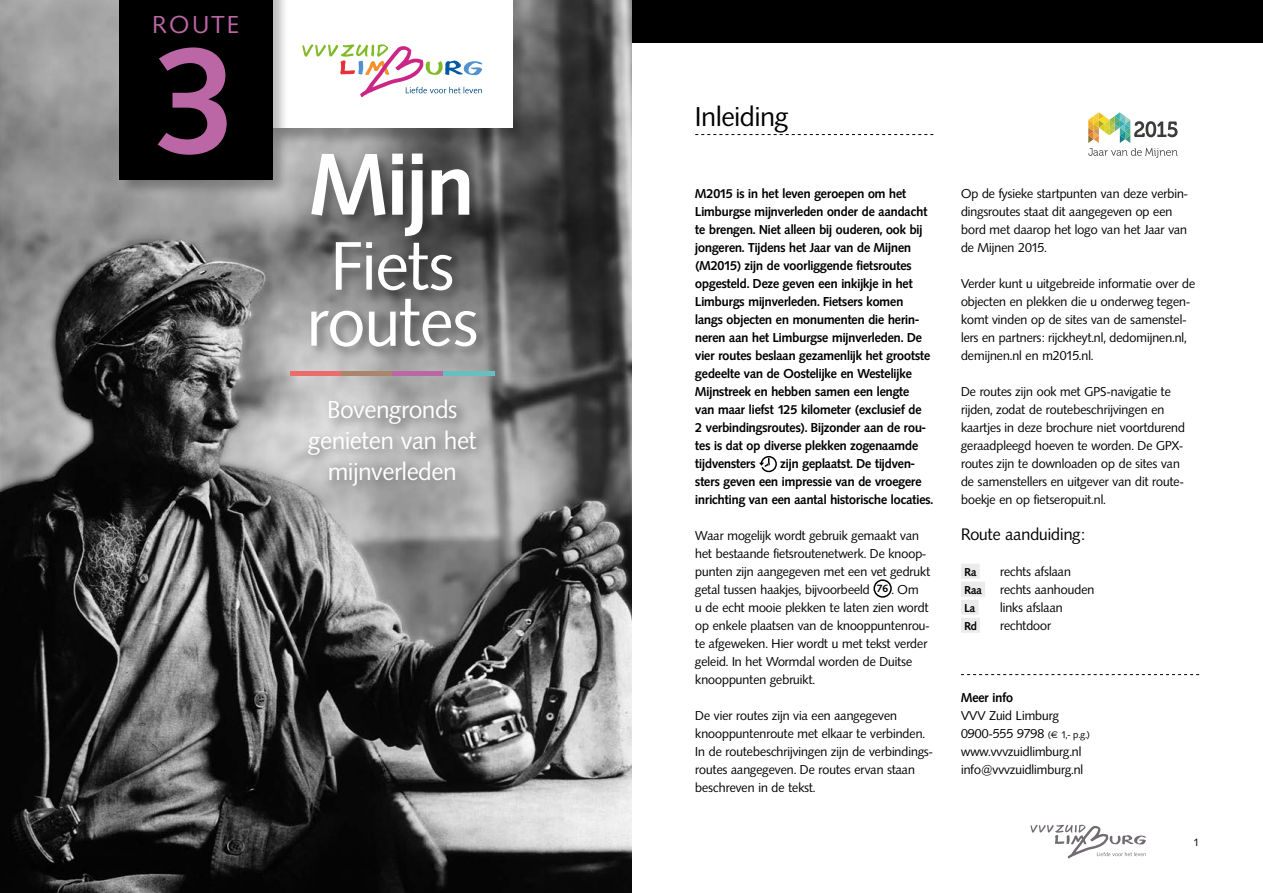
<style>
.page{position:relative;width:1263px;height:893px;background:#fff}
.page>*{position:absolute;margin:0;border:0;box-sizing:border-box;transform-origin:0 0}
.t1{font:700 150px "Syntax BQ";color:#bb66a5}
.t2{font:700 86.55px "Syntax BQ";color:#fff}
.t3{font:67.8px/56.1px "Syntax BQ";color:#fff;text-align:center}
.t4{font:27px "Syntax BQ";color:#000}
.t5{font:24.3px/31px "Syntax BQ";color:#fff;text-align:center}
.t6{font:24.3px "Syntax BQ";letter-spacing:.115em;color:#bb66a5}
.t7{font:16.5px "Syntax BQ";color:#000}
.t8{font:12.75px/18px "Syntax BQ";color:#000}
.t9{font:700 12.75px/18px "Syntax BQ";color:#000}
.t10{font:700 11.25px "Syntax BQ";letter-spacing:.01em;color:#000}
.t11{font:10.5px "Syntax BQ";color:#000}
.s1{font-weight:700;font-size:10.5px}
.s2{font-size:9.75px}
.s3{font-family:"Euro Sans";font-size:9.75px}
</style>
<div class="page">
<div style="left:0;top:0;width:1263px;height:43px;background:#000"></div>
<svg style="left:759px;top:456px;width:18px;height:16px"></svg>
<div style="left:873px;top:579px;width:19px;height:19px;border:2px solid #000;border-radius:50%"></div>
<svg style="left:695px;top:134px;width:238px;height:1px"></svg>
<div style="left:961px;top:564px;width:19px;height:15px;background:#ecebec"></div>
<div style="left:961px;top:582px;width:24px;height:15px;background:#ecebec"></div>
<div style="left:961px;top:600px;width:17px;height:15px;background:#ecebec"></div>
<div style="left:961px;top:618px;width:19px;height:15px;background:#ecebec"></div>
<svg style="left:961px;top:674px;width:238px;height:1px"></svg>
<svg style="left:1088px;top:112px;width:89px;height:46px"></svg>
<svg style="left:1030px;top:825px;width:116px;height:34px"></svg>
<img style="left:0;top:0;width:631px;height:893px">
<div style="left:272px;top:0;width:257px;height:145px;background:#000;opacity:.25"></div>
<div style="left:272px;top:0;width:240px;height:128px;background:#fff"></div>
<div style="left:119px;top:0;width:170px;height:196px;background:#000;opacity:.25"></div>
<div style="left:119px;top:0;width:153px;height:179px;background:#000"></div>
<svg style="left:302px;top:44px;width:180px;height:54px"></svg>
<div style="left:309px;top:151px;width:174px;height:99px;background:#000;opacity:.35"></div>
<div style="left:309px;top:240px;width:182px;height:120px;background:#000;opacity:.35"></div>
<hr style="left:290px;top:371px;width:51px;height:4px;background:#ed6b6a">
<hr style="left:341px;top:371px;width:51px;height:4px;background:#aa856b">
<hr style="left:392px;top:371px;width:51px;height:4px;background:#bb66a5">
<hr style="left:443px;top:371px;width:51px;height:4px;background:#66c1be">
<div style="left:304px;top:396px;width:183px;height:101px;background:#000;opacity:.4"></div>
<h3 class="t6" style="left:153px;top:10px;width:88px">ROUTE</h3>
<h1 class="t1" style="left:156px;top:14px;width:83px">3</h1>
<h2 class="t2" style="left:311px;top:135px;width:165px">Mijn</h2>
<h3 class="t3" style="left:307px;top:239px;width:172px">Fiets routes</h3>
<h3 class="t5" style="left:309px;top:394px;width:169px">Bovengronds genieten van het mijnverleden</h3>
<h3 class="t4" style="left:695px;top:101px;width:94px">Inleiding</h3>
<p class="t9" style="left:695px;top:184px;width:237px">M2015 is in het leven geroepen om het Limburgse mijnverleden onder de aandacht te brengen. Niet alleen bij ouderen, ook bij jongeren. Tijdens het Jaar van de Mijnen (M2015) zijn de voorliggende fietsroutes opgesteld. Deze geven een inkijkje in het Limburgs mijnverleden. Fietsers komen langs objecten en monumenten die herin&shy;neren aan het Limburgse mijnverleden. De vier routes beslaan gezamenlijk het grootste gedeelte van de Oostelijke en Westelijke Mijnstreek en hebben samen een lengte van maar liefst 125 kilometer (exclusief de 2 verbindingsroutes). Bijzonder aan de rou&shy;tes is dat op diverse plekken zogenaamde tijdvensters</p>
<p class="t9" style="left:695px;top:454px;width:239px;text-indent:85px">zijn geplaatst. De tijdven&shy;sters geven een impressie van de vroegere inrichting van een aantal historische locaties.</p>
<p class="t8" style="left:695px;top:526px;width:236px">Waar mogelijk wordt gebruik gemaakt van het bestaande fietsroutenetwerk. De knoop&shy;punten zijn aangegeven met een vet gedrukt getal tussen haakjes, bijvoorbeeld <span class="s1">76</span> . Om<br>u de echt mooie plekken te laten zien wordt op enkele plaatsen van de knooppuntenrou&shy;te afgeweken. Hier wordt u met tekst verder geleid. In het Wormdal worden de Duitse knooppunten gebruikt.</p>
<p class="t8" style="left:695px;top:706px;width:239px">De vier routes zijn via een aangegeven knooppuntenroute met elkaar te verbinden.<br>In de routebeschrijvingen zijn de verbindings&shy;routes aangegeven. De routes ervan staan beschreven in de tekst.</p>
<p class="t8" style="left:961px;top:184px;width:228px">Op de fysieke startpunten van deze verbin&shy;dingsroutes staat dit aangegeven op een bord met daarop het logo van het Jaar van de Mijnen 2015.</p>
<p class="t8" style="left:961px;top:274px;width:236px">Verder kunt u uitgebreide informatie over de objecten en plekken die u onderweg tegen&shy;komt vinden op de sites van de samenstel&shy;lers en partners: rijckheyt.nl, dedomijnen.nl, demijnen.nl en m2015.nl.</p>
<p class="t8" style="left:961px;top:383px;width:225px">De routes zijn ook met GPS-navigatie te rijden, zodat de routebeschrijvingen en kaartjes in deze brochure niet voortdurend geraadpleegd hoeven te worden. De GPX&shy;routes zijn te downloaden op de sites van de samenstellers en uitgever van dit route&shy;boekje en op fietseropuit.nl.</p>
<p class="t7" style="left:961px;top:525px;width:125px">Route aanduiding:</p>
<p class="t10" style="left:964px;top:565px;width:14px">Ra</p>
<p class="t8" style="left:1000px;top:562px;width:72px">rechts afslaan</p>
<p class="t10" style="left:964px;top:583px;width:19px">Raa</p>
<p class="t8" style="left:1000px;top:580px;width:96px">rechts aanhouden</p>
<p class="t10" style="left:964px;top:601px;width:12px">La</p>
<p class="t8" style="left:1000px;top:598px;width:64px">links afslaan</p>
<p class="t10" style="left:964px;top:619px;width:14px">Rd</p>
<p class="t8" style="left:1000px;top:616px;width:53px">rechtdoor</p>
<p class="t9" style="left:961px;top:688px;width:53px">Meer info</p>
<p class="t8" style="left:961px;top:706px;width:130px">VVV Zuid Limburg<br>0900-555 9798 <span class="s2">(</span><span class="s3">€</span> <span class="s2">1,- p.g.) </span>www.vvvzuidlimburg.nl info@vvvzuidlimburg.nl</p>
<p class="t11" style="left:1193px;top:836px;width:7px">1</p>
</div>
